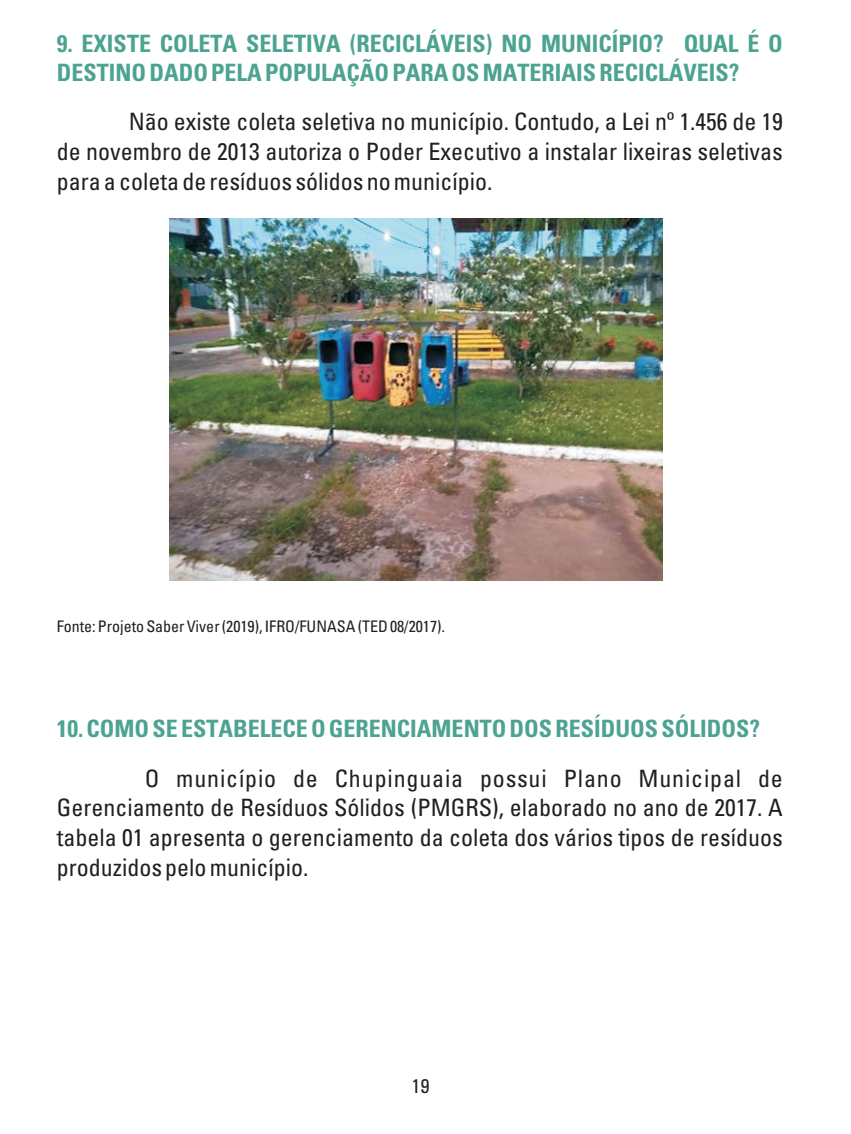
<style>
.page{position:relative;width:851px;height:1134px;background:#fff}
.page>*{position:absolute;margin:0;border:0;box-sizing:border-box;transform-origin:0 0}
.t1{font:condensed 24px/29.8px "Univers";color:#231f20;text-align:justify}
.t2{font:700 condensed 24px/29.2px "Univers";color:#4ca391}
.t3{font:500 condensed 20px "Univers";color:#231f20}
.t4{font:condensed 16px "Univers";color:#231f20}
</style>
<div class="page">
<img style="left:170px;top:219px;width:492px;height:361px">
<p class="t2" style="left:57px;top:31px;width:727px">9. EXISTE COLETA SELETIVA (RECICLÁVEIS) NO MUNICÍPIO? QUAL É O<br>DESTINO DADO PELA POPULAÇÃO PARA OS MATERIAIS RECICLÁVEIS?</p>
<p class="t1" style="left:57px;top:109px;width:727px;text-indent:72px">Não existe coleta seletiva no município. Contudo, a Lei nº 1.456 de 19 de novembro de 2013 autoriza o Poder Executivo a instalar lixeiras seletivas para a coleta de resíduos sólidos no município.</p>
<p class="t4" style="left:57px;top:620px;width:390px">Fonte: Projeto Saber Viver (2019), IFRO/FUNASA (TED 08/2017).</p>
<p class="t2" style="left:57px;top:716px;width:704px">10. COMO SE ESTABELECE O GERENCIAMENTO DOS RESÍDUOS SÓLIDOS?</p>
<p class="t1" style="left:57px;top:765px;width:727px;text-indent:88px">O município de Chupinguaia possui Plano Municipal de Gerenciamento de Resíduos Sólidos (PMGRS), elaborado no ano de 2017. A tabela 01 apresenta o gerenciamento da coleta dos vários tipos de resíduos produzidos pelo município.</p>
<p class="t3" style="left:411px;top:1079px;width:20px">19</p>
</div>
